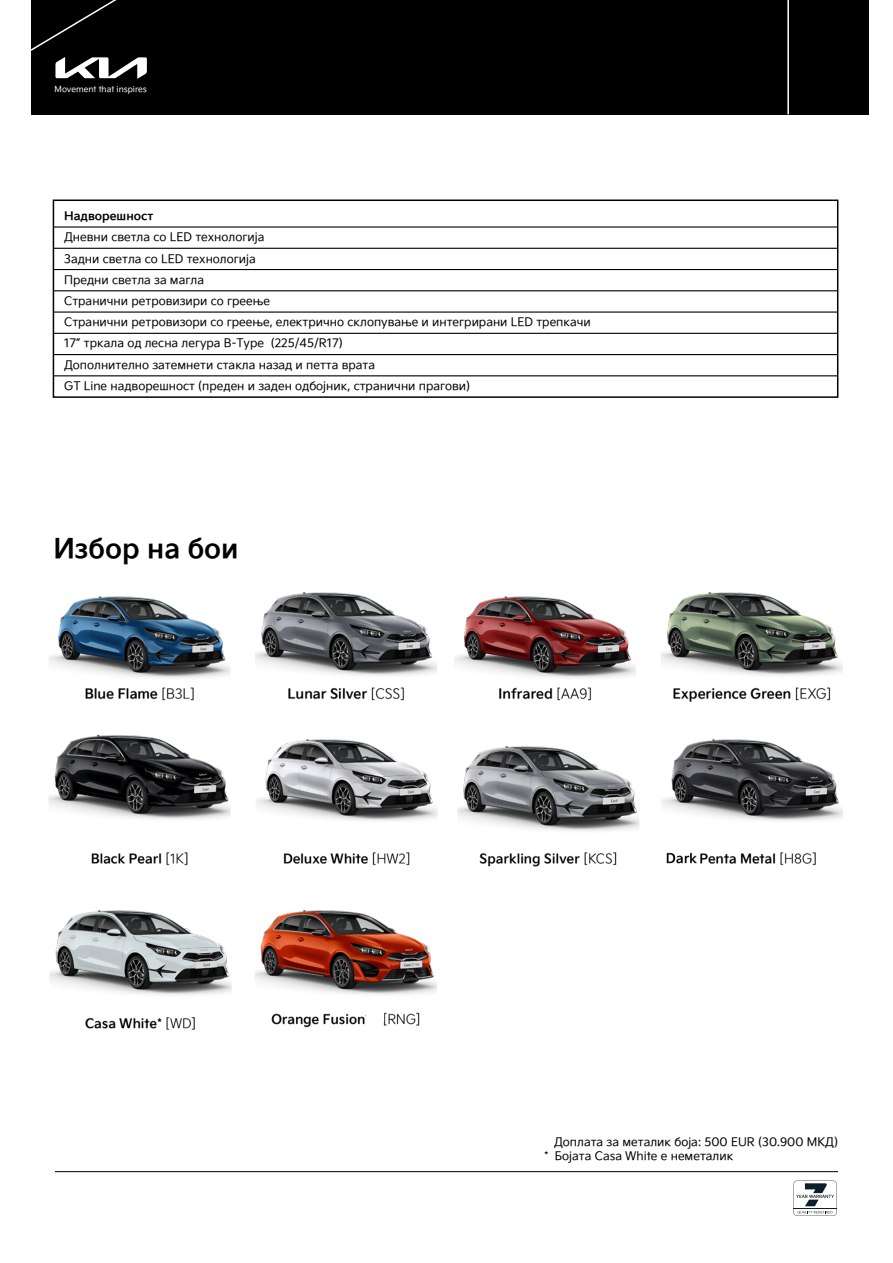
<style>
.page{position:relative;width:893px;height:1263px;background:#fff}
.page>*{position:absolute;margin:0;border:0;box-sizing:border-box;transform-origin:0 0}
.t1{font:27px "Kia Signature OTF Bold";color:#000}
.t2{font:11.7px/21.1px "Kia Signature OTF Regular";color:#000}
.t3{font:11.7px "Kia Signature OTF Bold";color:#000}
.t4{font:8.25px "Kia Signature OTF Regular";color:#fff}
</style>
<div class="page">
<div style="left:31px;top:0;width:838px;height:114px;background:#000"></div>
<svg style="left:31px;top:0;width:116px;height:79px"></svg>
<hr style="left:787px;top:0;width:2px;height:114px;background:#fff">
<hr style="left:53px;top:226px;width:785px;height:2px;background:#000">
<hr style="left:53px;top:248px;width:784px;height:1px;background:#000">
<hr style="left:53px;top:269px;width:784px;height:1px;background:#000">
<hr style="left:53px;top:290px;width:784px;height:1px;background:#000">
<hr style="left:53px;top:311px;width:784px;height:2px;background:#000">
<hr style="left:53px;top:333px;width:784px;height:1px;background:#000">
<hr style="left:53px;top:354px;width:784px;height:1px;background:#000">
<hr style="left:53px;top:375px;width:784px;height:1px;background:#000">
<div style="left:53px;top:200px;width:785px;height:198px;border:2px solid #000"></div>
<img style="left:48px;top:592px;width:795px;height:438px">
<hr style="left:55px;top:1171px;width:783px;height:1px;background:#000">
<svg style="left:793px;top:1180px;width:44px;height:36px"></svg>
<p class="t4" style="left:55px;top:83px;width:94px">Movement that inspires</p>
<p class="t3" style="left:64px;top:207px;width:91px">Надворешност</p>
<p class="t2" style="left:64px;top:226px;width:528px">Дневни светла со LED технологи쑻а<br>Задни светла со LED технологи쑻а<br>Предни светла за магла<br>Странични ретровизири со грее쑳е<br>Странични ретровизори со грее쑳е, електрично склопува쑳е и интегрирани LED трепкачи 17” тркала од лесна легура B-Type (225/45/R17)<br>Дополнително затемнети стакла назад и петта врата<br>GT Line надворешност (преден и заден одбо쑻ник, странични прагови)</p>
<h1 class="t1" style="left:53px;top:528px;width:187px">Избор на бои</h1>
<p class="t2" style="left:544px;top:1133px;width:295px;line-height:14.1px;text-indent:10px">Доплата за металик бо쑻а: 500 ЕUR (30.900 МКД) * Бо쑻ата Casa White е неметалик</p>
</div>
